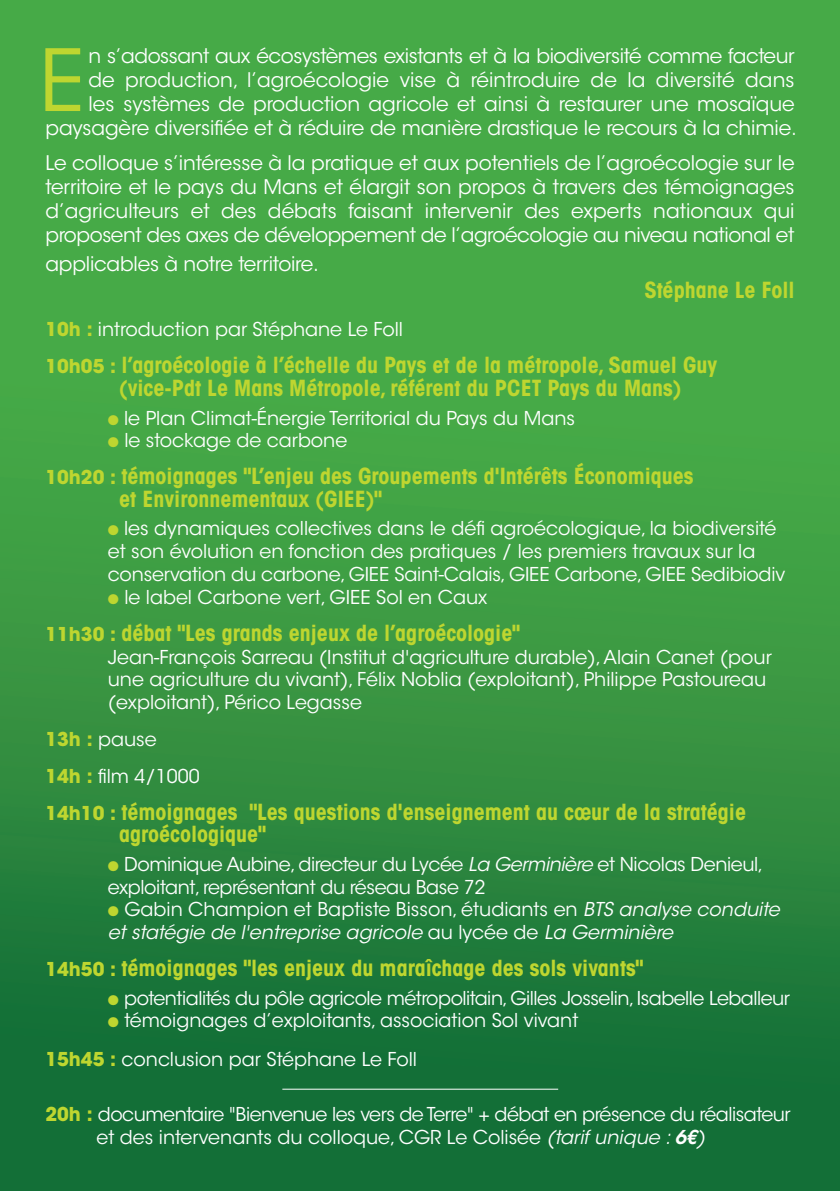
<style>
.page{position:relative;width:840px;height:1191px;background:#fff}
.page>*{position:absolute;margin:0;border:0;box-sizing:border-box;transform-origin:0 0}
.t1{font:84.8px "ITC Avant Garde Std";color:#bed630}
.t2{font:700 condensed 22px "ITC Avant Garde Std";color:#bed630}
.t3{font:20px/24px "ITC Avant Garde Std";letter-spacing:-.01em;color:#fff;text-align:right}
.t4{font:19px/22.8px "ITC Avant Garde Std";color:#fff}
.t5{font:19px "ITC Avant Garde Std";letter-spacing:-.025em;color:#fff}
.t6{font:19px/22.8px "ITC Avant Garde Std";letter-spacing:-.02em;color:#fff}
.t7{font:italic 19px "ITC Avant Garde Std";color:#fff}
.s1{font-weight:700;color:#bed630}
.s2{font-stretch:normal;font-size:19px}
.s3{color:#bed630}
.s4{font-style:italic}
.s5{font-style:normal}
.s6{font-weight:600;font-style:italic}
</style>
<div class="page">
<img style="left:0;top:0;width:839px;height:1191px">
<hr style="left:282px;top:1088px;width:276px;height:1px;background:#fff">
<p class="t3" style="left:45px;top:44px;width:752px">n s’adossant aux écosystèmes existants et à la biodiversité comme facteur<br>de production, l’agroécologie vise à réintroduire de la diversité dans<br>les systèmes de production agricole et ainsi à restaurer une mosaïque paysagère diversifiée et à réduire de manière drastique le recours à la chimie.</p>
<p class="t3" style="left:45px;top:151px;width:750px;text-align:justify">Le colloque s’intéresse à la pratique et aux potentiels de l’agroécologie sur le territoire et le pays du Mans et élargit son propos à travers des témoignages d’agriculteurs et des débats faisant intervenir des experts nationaux qui proposent des axes de développement de l’agroécologie au niveau national et</p>
<p class="t3" style="left:45px;top:252px;width:275px">applicables à notre territoire.</p>
<p class="t2" style="left:644px;top:275px;width:151px">Stéphane Le Foll</p>
<p class="t4" style="left:45px;top:318px;width:359px"><span class="s1">10h :</span> introduction par Stéphane Le Foll</p>
<p class="t2" style="left:45px;top:351px;width:673px"><span class="s2">10h05 :</span> l’agroécologie à l’échelle du Pays et de la métropole, Samuel Guy</p>
<p class="t2" style="left:119px;top:374px;width:563px">(vice-Pdt Le Mans Métropole, référent du PCET Pays du Mans)</p>
<p class="t4" style="left:108px;top:406px;width:468px"><span class="s3">●</span> le Plan Climat-Énergie Territorial du Pays du Mans</p>
<p class="t4" style="left:108px;top:429px;width:241px"><span class="s3">●</span> le stockage de carbone</p>
<p class="t2" style="left:45px;top:462px;width:649px"><span class="s2">10h20 :</span> témoignages "L’enjeu des Groupements d'Intérêts Économiques</p>
<p class="t2" style="left:119px;top:485px;width:264px">et Environnementaux (GIEE)"</p>
<p class="t4" style="left:108px;top:517px;width:678px"><span class="s3">●</span> les dynamiques collectives dans le défi agroécologique, la biodiversité et son évolution en fonction des pratiques / les premiers travaux sur la conservation du carbone, GIEE Saint-Calais, GIEE Carbone, GIEE Sedibiodiv</p>
<p class="t4" style="left:108px;top:586px;width:381px"><span class="s3">●</span> le label Carbone vert, GIEE Sol en Caux</p>
<p class="t2" style="left:45px;top:618px;width:475px"><span class="s2">11h30 :</span> débat "Les grands enjeux de l’agroécologie"</p>
<p class="t4" style="left:108px;top:645px;width:665px">Jean-François Sarreau (Institut d'agriculture durable), Alain Canet (pour une agriculture du vivant), Félix Noblia (exploitant), Philippe Pastoureau (exploitant), Périco Legasse</p>
<p class="t4" style="left:45px;top:728px;width:113px"><span class="s1">13h :</span> pause</p>
<p class="t4" style="left:45px;top:764px;width:156px"><span class="s1">14h :</span> film 4/1000</p>
<p class="t2" style="left:45px;top:797px;width:701px"><span class="s2">14h10 :</span> témoignages "Les questions d'enseignement au cœur de la stratégie</p>
<p class="t2" style="left:119px;top:820px;width:148px">agroécologique"</p>
<p class="t6" style="left:108px;top:853px;width:656px"><span class="s3">●</span> Dominique Aubine, directeur du Lycée <span class="s4">La Germinière</span> et Nicolas Denieul, exploitant, représentant du réseau Base 72</p>
<p class="t4" style="left:108px;top:898px;width:673px"><span class="s3">●</span> Gabin Champion et Baptiste Bisson, étudiants en <span class="s4">BTS analyse conduite</span></p>
<p class="t7" style="left:108px;top:921px;width:566px">et statégie de l'entreprise agricole <span class="s5">au lycée de</span> La Germinière</p>
<p class="t2" style="left:45px;top:954px;width:599px"><span class="s2">14h50 :</span> témoignages "les enjeux du maraîchage des sols vivants"</p>
<p class="t5" style="left:108px;top:986px;width:683px"><span class="s3">●</span> potentialités du pôle agricole métropolitain, Gilles Josselin, Isabelle Leballeur</p>
<p class="t4" style="left:108px;top:1009px;width:472px"><span class="s3">●</span> témoignages d’exploitants, association Sol vivant</p>
<p class="t4" style="left:45px;top:1048px;width:373px"><span class="s1">15h45 :</span> conclusion par Stéphane Le Foll</p>
<p class="t5" style="left:45px;top:1102px;width:746px"><span class="s1">20h :</span> documentaire "Bienvenue les vers de Terre" + débat en présence du réalisateur</p>
<p class="t4" style="left:96px;top:1125px;width:610px">et des intervenants du colloque, CGR Le Colisée <span class="s4">(tarif unique :</span> <span class="s6">6€</span><span class="s4">)</span></p>
<p class="t1" style="left:39px;top:29px;width:47px">E</p>
</div>
